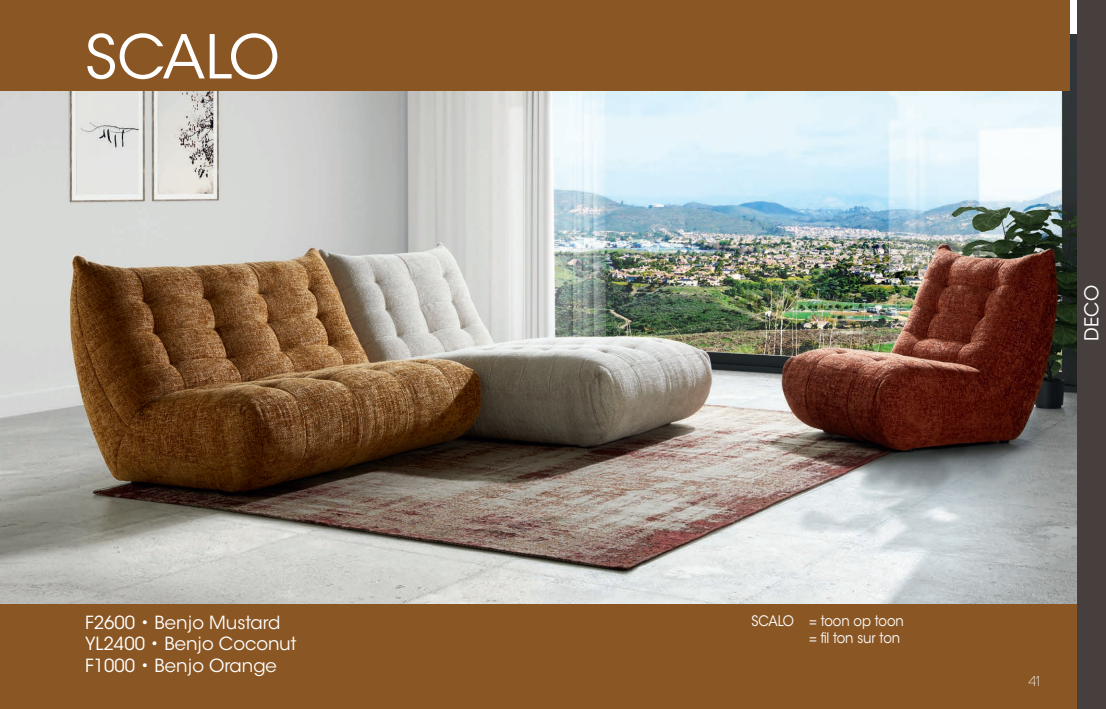
<style>
.page{position:relative;width:1106px;height:709px;background:#fff}
.page>*{position:absolute;margin:0;border:0;box-sizing:border-box;transform-origin:0 0}
.t1{font:60px "ITC Avant Garde Std";letter-spacing:-.025em;color:#fff}
.t2{font:19px "ITC Avant Garde Std";color:#fff}
.t3{font:18px/21.6px "ITC Avant Garde Std";color:#fff}
.t4{font:14.4px/16.8px "ITC Avant Garde Std";color:#fff;text-align:right;scale:.91 1}
.t5{font:14px "Uni Sans Light";color:#fff}
</style>
<div class="page">
<img style="left:0;top:34px;width:1077px;height:570px">
<div style="left:0;top:604px;width:1090px;height:105px;background:#8a5623"></div>
<div style="left:1077px;top:0;width:29px;height:709px;background:#463f3d"></div>
<div style="left:0;top:0;width:1069px;height:91px;background:#8a5623"></div>
<h1 class="t1" style="left:85px;top:20px;width:196px">SCALO</h1>
<p class="t3" style="left:85px;top:611px;width:213px">F2600 • Benjo Mustard<br>YL2400 • Benjo Coconut<br>F1000 • Benjo Orange</p>
<p class="t4" style="left:751px;top:612px;width:169px">SCALO = toon op toon = fil ton sur ton</p>
<p class="t2" style="left:1080px;top:340px;width:57px;rotate:-90deg">DECO</p>
<p class="t5" style="left:1028px;top:672px;width:13px">41</p>
</div>
